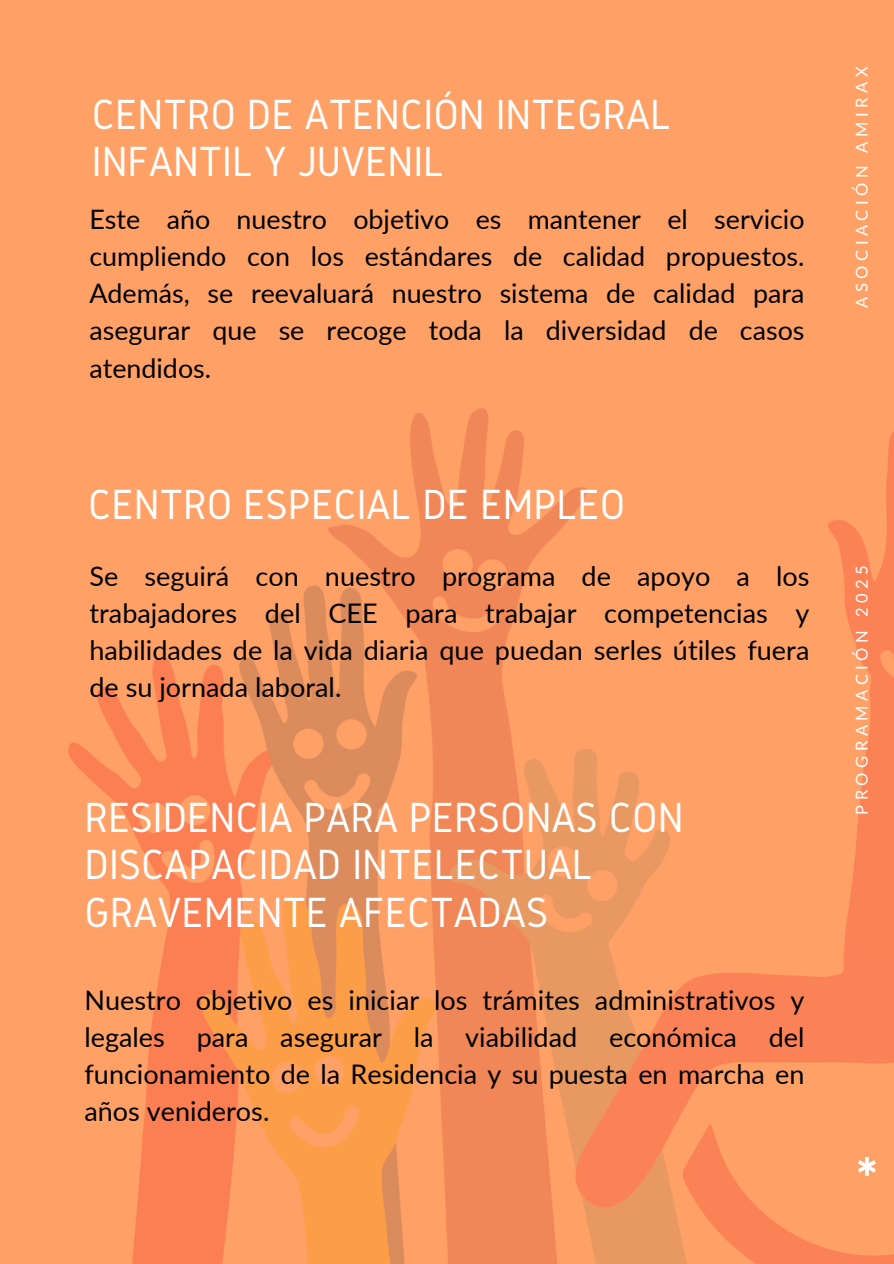
<style>
.page{position:relative;width:894px;height:1264px;background:#fff}
.page>*{position:absolute;margin:0;border:0;box-sizing:border-box;transform-origin:0 0}
.t1{font:900 52.95px "Lato Latin";color:#fff}
.t2{font:43.8px/47.2px "Gidole";color:#fff}
.t3{font:27px/37.2px "Lato";color:#000;text-align:justify}
.t4{font:26.85px/37.2px "Lato";color:#000;text-align:justify}
.t5{font:16.5px "Lato";letter-spacing:.27em;color:#fff}
</style>
<div class="page">
<img style="left:0;top:0;width:893px;height:1263px">
<p class="t2" style="left:92px;top:90px;width:580px">CENTRO DE ATENCIÓN INTEGRAL<br>INFANTIL Y JUVENIL</p>
<h1 class="t4" style="left:89px;top:200px;width:716px">Este año nuestro objetivo es mantener el servicio cumpliendo con los estándares de calidad propuestos.<br>Además, se reevaluará nuestro sistema de calidad para asegurar que se recoge toda la diversidad de casos atendidos.</h1>
<p class="t5" style="left:851px;top:308px;width:242px;rotate:-90deg">ASOCIACIÓN AMIRAX</p>
<h2 class="t2" style="left:88px;top:480px;width:538px">CENTRO ESPECIAL DE EMPLEO</h2>
<h1 class="t3" style="left:89px;top:556px;width:721px">Se seguirá con nuestro programa de apoyo a los trabajadores del CEE para trabajar competencias y habilidades de la vida diaria que puedan serles útiles fuera de su jornada laboral.</h1>
<p class="t2" style="left:84px;top:793px;width:600px">RESIDENCIA PARA PERSONAS CON<br>DISCAPACIDAD INTELECTUAL<br>GRAVEMENTE AFECTADAS</p>
<h2 class="t3" style="left:84px;top:980px;width:721px">Nuestro objetivo es iniciar los trámites administrativos y legales para asegurar la viabilidad económica del funcionamiento de la Residencia y su puesta en marcha en años venideros.</h2>
<h1 class="t5" style="left:851px;top:814px;width:251px;rotate:-90deg">PROGRAMACIÓN 2025</h1>
<h2 class="t1" style="left:855px;top:1154px;width:24px">*</h2>
</div>
